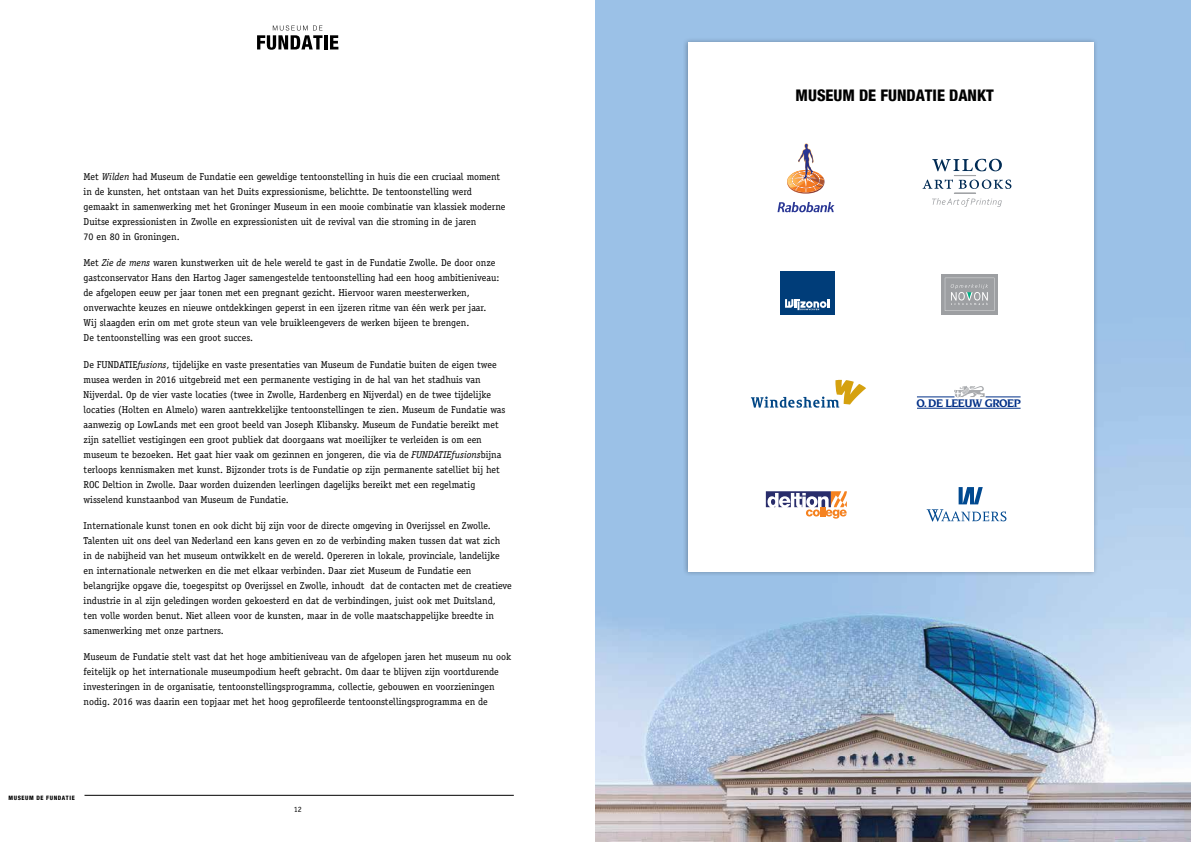
<style>
.page{position:relative;width:1191px;height:842px;background:#fff}
.page>*{position:absolute;margin:0;border:0;box-sizing:border-box;transform-origin:0 0}
.t1{font:800 condensed 16px "Helvetica Neue";color:#000}
.t2{font:700 11.6px "Novarese IT Cby BT";letter-spacing:-.045em;color:#002f87}
.t3{font:10px/15px "Officina Serif Std";color:#000}
.t4{font:8px "Officina Serif Std";color:#000}
.t5{font:800 condensed 6px "Helvetica Neue";letter-spacing:.1em;color:#000}
.s1{font-style:italic}
</style>
<div class="page">
<hr style="left:324px;top:35px;width:3px;height:14px;background:#000">
<svg style="left:330px;top:35px;width:8px;height:14px"></svg>
<svg style="left:257px;top:25px;width:65px;height:25px"></svg>
<hr style="left:84px;top:795px;width:430px;height:1px;background:#000">
<div style="left:596px;top:0;width:595px;height:842px;background:#9bc1e7"></div>
<img style="left:596px;top:416px;width:595px;height:426px">
<div style="left:682px;top:37px;width:416px;height:540px;background:#000;opacity:.3"></div>
<div style="left:688px;top:42px;width:405px;height:530px;background:#fff"></div>
<svg style="left:751px;top:380px;width:115px;height:27px"></svg>
<svg style="left:926px;top:487px;width:80px;height:34px"></svg>
<div style="left:941px;top:274px;width:57px;height:41px;background:linear-gradient(to right,#9d9fa2,#9d9fa2)"></div>
<svg style="left:944px;top:278px;width:50px;height:33px;background:#a5a9ab"></svg>
<hr style="left:917px;top:408px;width:103px;height:1px;background:#002f87">
<hr style="left:985px;top:397px;width:35px;height:1px;background:#002f87">
<hr style="left:917px;top:397px;width:37px;height:1px;background:#002f87">
<svg style="left:954px;top:386px;width:30px;height:11px"></svg>
<svg style="left:766px;top:491px;width:81px;height:28px"></svg>
<svg style="left:777px;top:202px;width:57px;height:10px"></svg>
<svg style="left:787px;top:143px;width:38px;height:51px"></svg>
<div style="left:780px;top:271px;width:54px;height:44px;background:#003d79"></div>
<svg style="left:785px;top:299px;width:44px;height:11px"></svg>
<svg style="left:922px;top:159px;width:89px;height:48px"></svg>
<p class="t3" style="left:84px;top:169px;width:423px">Met <span class="s1">Wilden</span> had Museum de Fundatie een geweldige tentoonstelling in huis die een cruciaal moment in de kunsten, het ontstaan van het Duits expressionisme, belichtte. De tentoonstelling werd gemaakt in samenwerking met het Groninger Museum in een mooie combinatie van klassiek moderne Duitse expressionisten in Zwolle en expressionisten uit de revival van die stroming in de jaren<br>70 en 80 in Groningen.</p>
<p class="t3" style="left:84px;top:255px;width:417px">Met <span class="s1">Zie de mens</span> waren kunstwerken uit de hele wereld te gast in de Fundatie Zwolle. De door onze gastconservator Hans den Hartog Jager samengestelde tentoonstelling had een hoog ambitieniveau: de afgelopen eeuw per jaar tonen met een pregnant gezicht. Hiervoor waren meesterwerken, onverwachte keuzes en nieuwe ontdekkingen geperst in een ijzeren ritme van één werk per jaar.<br>Wij slaagden erin om met grote steun van vele bruikleengevers de werken bijeen te brengen.<br>De tentoonstelling was een groot succes.</p>
<p class="t3" style="left:84px;top:357px;width:423px">De FUNDATIE<span class="s1">fusions</span>, tijdelijke en vaste presentaties van Museum de Fundatie buiten de eigen twee musea werden in 2016 uitgebreid met een permanente vestiging in de hal van het stadhuis van Nijverdal. Op de vier vaste locaties (twee in Zwolle, Hardenberg en Nijverdal) en de twee tijdelijke locaties (Holten en Almelo) waren aantrekkelijke tentoonstellingen te zien. Museum de Fundatie was aanwezig op LowLands met een groot beeld van Joseph Klibansky. Museum de Fundatie bereikt met zijn satelliet vestigingen een groot publiek dat doorgaans wat moeilijker te verleiden is om een museum te bezoeken. Het gaat hier vaak om gezinnen en jongeren, die via de <span class="s1">FUNDATIEfusions</span>bijna terloops kennismaken met kunst. Bijzonder trots is de Fundatie op zijn permanente satelliet bij het ROC Deltion in Zwolle. Daar worden duizenden leerlingen dagelijks bereikt met een regelmatig wisselend kunstaanbod van Museum de Fundatie.</p>
<p class="t3" style="left:84px;top:518px;width:430px">Internationale kunst tonen en ook dicht bij zijn voor de directe omgeving in Overijssel en Zwolle.<br>Talenten uit ons deel van Nederland een kans geven en zo de verbinding maken tussen dat wat zich<br>in de nabijheid van het museum ontwikkelt en de wereld. Opereren in lokale, provinciale, landelijke en internationale netwerken en die met elkaar verbinden. Daar ziet Museum de Fundatie een belangrijke opgave die, toegespitst op Overijssel en Zwolle, inhoudt dat de contacten met de creatieve industrie in al zijn geledingen worden gekoesterd en dat de verbindingen, juist ook met Duitsland, ten volle worden benut. Niet alleen voor de kunsten, maar in de volle maatschappelijke breedte in samenwerking met onze partners.</p>
<p class="t3" style="left:84px;top:649px;width:429px">Museum de Fundatie stelt vast dat het hoge ambitieniveau van de afgelopen jaren het museum nu ook feitelijk op het internationale museumpodium heeft gebracht. Om daar te blijven zijn voortdurende investeringen in de organisatie, tentoonstellingsprogramma, collectie, gebouwen en voorzieningen nodig. 2016 was daarin een topjaar met het hoog geprofileerde tentoonstellingsprogramma en de</p>
<p class="t5" style="left:9px;top:795px;width:68px">MUSEUM DE FUNDATIE</p>
<p class="t4" style="left:294px;top:804px;width:9px">12</p>
<h1 class="t1" style="left:795px;top:85px;width:200px">MUSEUM DE FUNDATIE DANKT</h1>
<p class="t2" style="left:916px;top:396px;width:106px">O.DE LEEUW GROEP</p>
</div>
